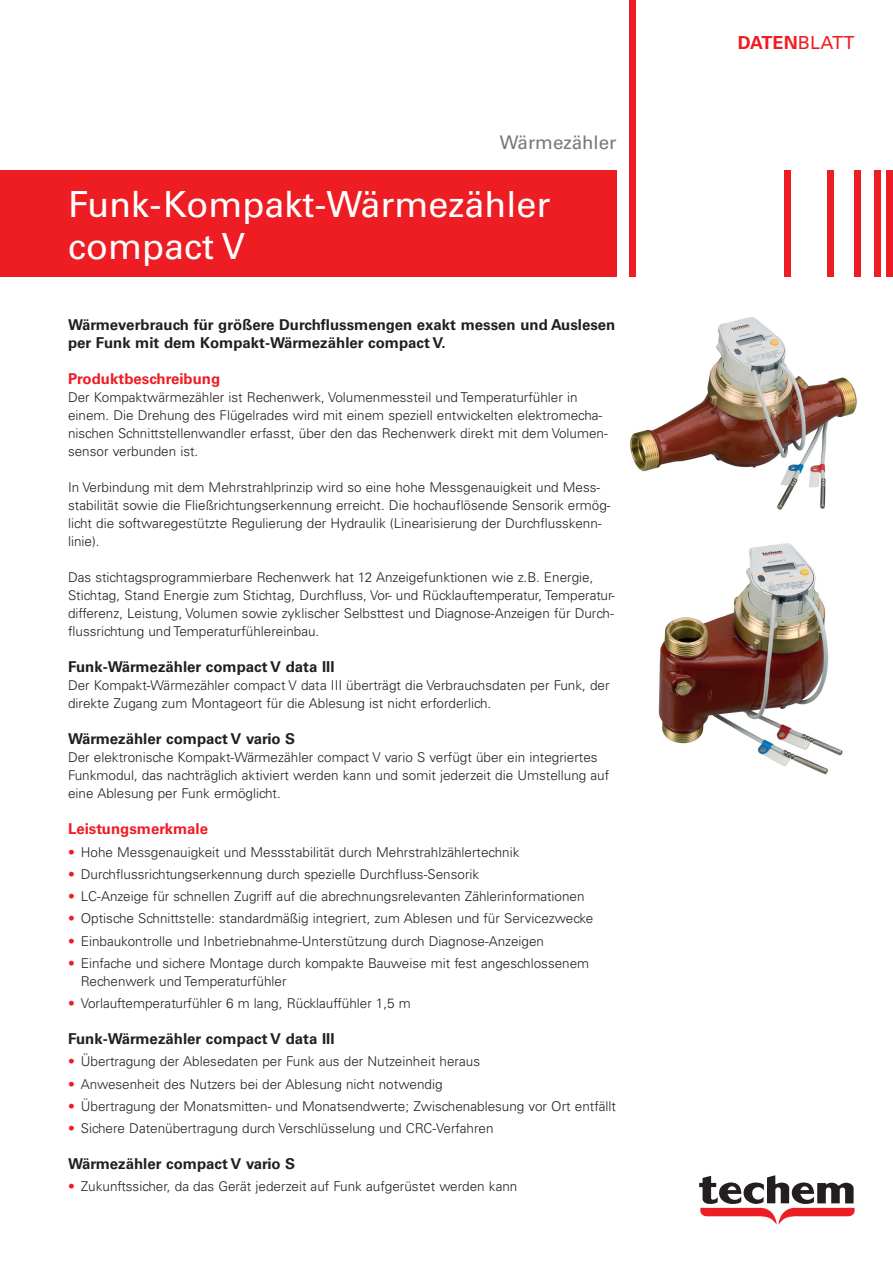
<style>
.page{position:relative;width:893px;height:1263px;background:#fff}
.page>*{position:absolute;margin:0;border:0;box-sizing:border-box;transform-origin:0 0}
.t1{font:36px/42px "Univers";color:#fff}
.t2{font:18.75px "Univers";color:#76787b}
.t3{font:700 18px "Univers";letter-spacing:-.01em;color:#ee1d23}
.t4{font:700 15px/18px "Univers";color:#231f20}
.t5{font:700 15px "Univers";color:#ee1d23}
.t6{font:300 13.5px/18px "Univers";color:#231f20}
.s1{color:#ee1d23}
.s2{font-weight:400}
</style>
<div class="page">
<div style="left:629px;top:0;width:7px;height:276px;background:#ee1d23"></div>
<div style="left:784px;top:170px;width:7px;height:107px;background:#ee1d23"></div>
<div style="left:887px;top:170px;width:6px;height:106px;background:#ee1d23"></div>
<div style="left:0;top:170px;width:617px;height:106px;background:#ee1d23"></div>
<div style="left:827px;top:170px;width:6px;height:106px;background:#ee1d23"></div>
<div style="left:855px;top:170px;width:6px;height:106px;background:#ee1d23"></div>
<div style="left:874px;top:170px;width:6px;height:106px;background:#ee1d23"></div>
<svg style="left:699px;top:1175px;width:156px;height:50px"></svg>
<img style="left:630px;top:317px;width:227px;height:193px">
<img style="left:658px;top:543px;width:185px;height:232px">
<h2 class="t2" style="left:500px;top:131px;width:118px">Wärmezähler</h2>
<h1 class="t1" style="left:68px;top:183px;width:484px">Funk-Kompakt-Wärmezähler compact V</h1>
<p class="t4" style="left:68px;top:316px;width:549px">Wärmeverbrauch für größere Durchflussmengen exakt messen und Auslesen per Funk mit dem Kompakt-Wärmezähler compact V.</p>
<p class="t5" style="left:68px;top:370px;width:154px">Produktbeschreibung</p>
<p class="t6" style="left:68px;top:388px;width:541px">Der Kompaktwärmezähler ist Rechenwerk, Volumenmessteil und Temperaturfühler in einem. Die Drehung des Flügelrades wird mit einem speziell entwickelten elektromecha&shy;nischen Schnittstellenwandler erfasst, über den das Rechenwerk direkt mit dem Volumen&shy;sensor verbunden ist.</p>
<p class="t6" style="left:68px;top:478px;width:544px">In Verbindung mit dem Mehrstrahlprinzip wird so eine hohe Messgenauigkeit und Mess&shy;stabilität sowie die Fließrichtungserkennung erreicht. Die hochauflösende Sensorik ermög&shy;licht die softwaregestützte Regulierung der Hydraulik (Linearisierung der Durchflusskenn&shy;linie).</p>
<p class="t6" style="left:68px;top:568px;width:548px">Das stichtagsprogrammierbare Rechenwerk hat 12 Anzeigefunktionen wie z.B. Energie, Stichtag, Stand Energie zum Stichtag, Durchfluss, Vor- und Rücklauftemperatur, Temperatur&shy;differenz, Leistung, Volumen sowie zyklischer Selbsttest und Diagnose-Anzeigen für Durch&shy;flussrichtung und Temperaturfühlereinbau.</p>
<p class="t4" style="left:68px;top:658px;width:268px">Funk-Wärmezähler compact V data III</p>
<p class="t6" style="left:68px;top:676px;width:543px">Der Kompakt-Wärmezähler compact V data III überträgt die Verbrauchsdaten per Funk, der direkte Zugang zum Montageort für die Ablesung ist nicht erforderlich.</p>
<p class="t4" style="left:68px;top:730px;width:229px">Wärmezähler compact V vario S</p>
<p class="t6" style="left:68px;top:748px;width:543px">Der elektronische Kompakt-Wärmezähler compact V vario S verfügt über ein integriertes<br>Funkmodul, das nachträglich aktiviert werden kann und somit jederzeit die Umstellung auf eine Ablesung per Funk ermöglicht.</p>
<p class="t5" style="left:68px;top:820px;width:142px">Leistungsmerkmale</p>
<p class="t6" style="left:68px;top:843px;width:453px"><span class="s1">•</span> Hohe Messgenauigkeit und Messstabilität durch Mehrstrahlzählertechnik</p>
<p class="t6" style="left:68px;top:865px;width:413px"><span class="s1">•</span> Durchflussrichtungserkennung durch spezielle Durchfluss-Sensorik</p>
<p class="t6" style="left:68px;top:887px;width:518px"><span class="s1">•</span> LC-Anzeige für schnellen Zugriff auf die abrechnungsrelevanten Zählerinformationen</p>
<p class="t6" style="left:68px;top:909px;width:527px"><span class="s1">•</span> Optische Schnittstelle: standardmäßig integriert, zum Ablesen und für Servicezwecke</p>
<p class="t6" style="left:68px;top:932px;width:477px"><span class="s1">•</span> Einbaukontrolle und Inbetriebnahme-Unterstützung durch Diagnose-Anzeigen</p>
<p class="t6" style="left:81px;top:954px;width:510px;text-indent:-13px"><span class="s1">•</span> Einfache und sichere Montage durch kompakte Bauweise mit fest angeschlossenem<br>Rechenwerk und Temperaturfühler</p>
<p class="t6" style="left:68px;top:994px;width:344px"><span class="s1">•</span> Vorlauftemperaturfühler 6 m lang, Rücklauffühler 1,5 m</p>
<p class="t4" style="left:68px;top:1030px;width:268px">Funk-Wärmezähler compact V data III</p>
<p class="t6" style="left:68px;top:1052px;width:414px"><span class="s1">•</span> Übertragung der Ablesedaten per Funk aus der Nutzeinheit heraus</p>
<p class="t6" style="left:68px;top:1075px;width:376px"><span class="s1">•</span> Anwesenheit des Nutzers bei der Ablesung nicht notwendig</p>
<p class="t6" style="left:68px;top:1097px;width:550px"><span class="s1">•</span> Übertragung der Monatsmitten- und Monatsendwerte; Zwischenablesung vor Ort entfällt</p>
<p class="t6" style="left:68px;top:1119px;width:427px"><span class="s1">•</span> Sichere Datenübertragung durch Verschlüsselung und CRC-Verfahren</p>
<p class="t4" style="left:68px;top:1155px;width:229px">Wärmezähler compact V vario S</p>
<p class="t6" style="left:68px;top:1177px;width:451px"><span class="s1">•</span> Zukunftssicher, da das Gerät jederzeit auf Funk aufgerüstet werden kann</p>
<h3 class="t3" style="left:738px;top:32px;width:118px">DATEN<span class="s2">BLATT</span></h3>
</div>
